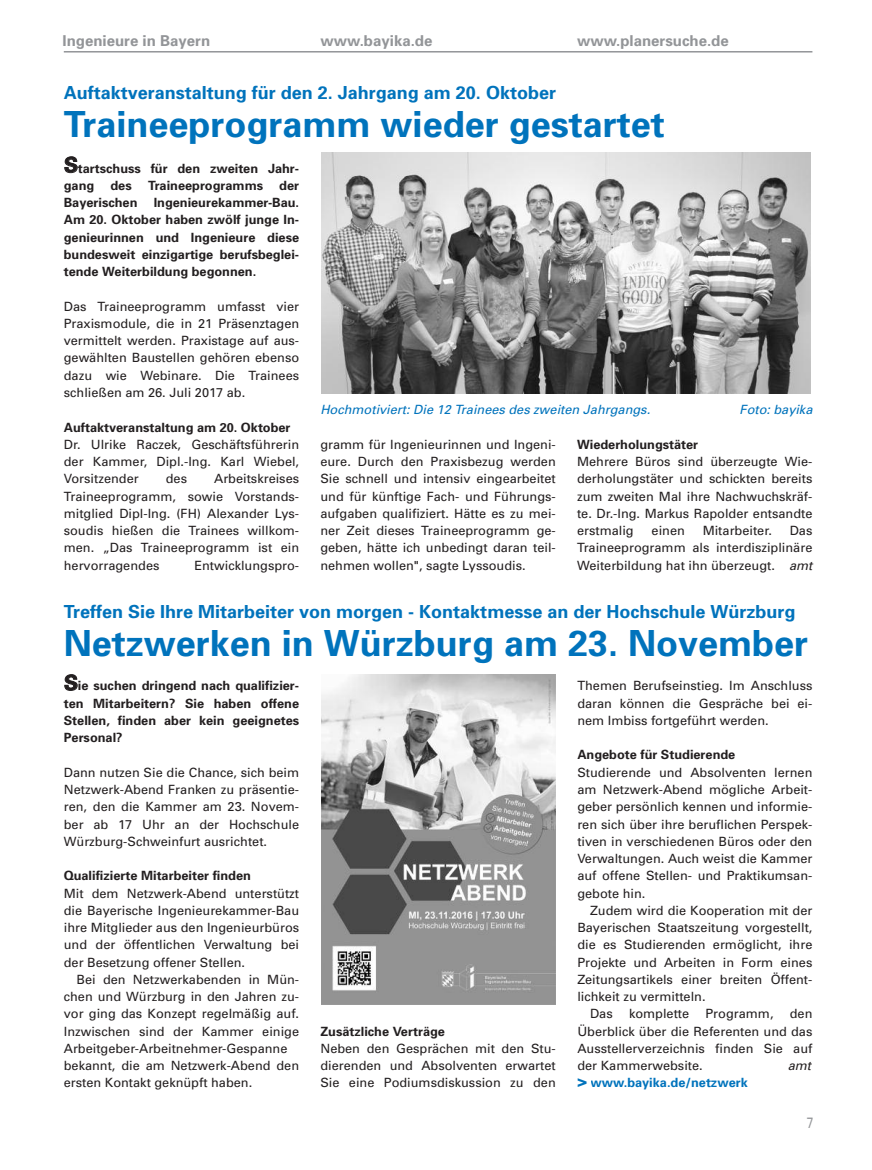
<style>
.page{position:relative;width:872px;height:1170px;background:#fff}
.page>*{position:absolute;margin:0;border:0;box-sizing:border-box;transform-origin:0 0}
.t1{font:700 36px "Univers";color:#0073bc}
.t2{font:700 18px "Univers";color:#0073bc}
.t3{font:700 15px "Univers";color:#939598}
.t4{font:15px "Univers";color:#939598;scale:.8 1}
.t5{font:12.75px/17.2px "Univers";color:#231f20;text-align:justify}
.t6{font:700 12.75px/17.2px "Univers";color:#231f20;text-align:justify}
.t7{font:italic 12.75px "Univers";color:#0073bc}
.t8{font:700 12.75px "Univers";color:#0073bc}
.t9{font:italic 12.75px "Univers";color:#231f20}
.s1{font-size:21px}
.s2{font-style:italic}
</style>
<div class="page">
<hr style="left:64px;top:51px;width:748px;height:2px;background:#939598">
<img style="left:321px;top:153px;width:489px;height:240px">
<img style="left:321px;top:674px;width:234px;height:330px">
<p class="t3" style="left:63px;top:35px;width:149px">Ingenieure in Bayern</p>
<p class="t3" style="left:320px;top:35px;width:113px">www.bayika.de</p>
<p class="t3" style="left:577px;top:35px;width:153px">www.planersuche.de</p>
<h2 class="t2" style="left:64px;top:86px;width:494px">Auftaktveranstaltung für den 2. Jahrgang am 20. Oktober</h2>
<h1 class="t1" style="left:64px;top:111px;width:602px">Traineeprogramm wieder gestartet</h1>
<p class="t6" style="left:64px;top:160px;width:237px"><span class="s1">S</span>tartschuss für den zweiten Jahr&shy;gang</p>
<p class="t6" style="left:110px;top:178px;width:23px">des</p>
<p class="t6" style="left:148px;top:178px;width:116px">Traineeprogramms</p>
<p class="t6" style="left:279px;top:178px;width:21px">der</p>
<p class="t6" style="left:64px;top:195px;width:75px">Bayerischen</p>
<p class="t6" style="left:64px;top:195px;width:237px;text-indent:90px">Ingenieurekammer-Bau.<br>Am 20. Oktober haben zwölf junge In&shy;genieurinnen und Ingenieure diese bundesweit einzigartige berufsbeglei&shy;tende Weiterbildung begonnen.</p>
<p class="t5" style="left:64px;top:298px;width:237px">Das Traineeprogramm umfasst vier Praxismodule, die in 21 Präsenztagen vermittelt werden. Praxistage auf aus&shy;gewählten Baustellen gehören ebenso dazu wie Webinare. Die Trainees schließen am 26. Juli 2017 ab.</p>
<p class="t6" style="left:64px;top:419px;width:228px">Auftaktveranstaltung am 20. Oktober</p>
<p class="t5" style="left:64px;top:436px;width:237px">Dr. Ulrike Raczek, Geschäftsführerin der Kammer, Dipl.-Ing. Karl Wiebel, Vorsitzender</p>
<p class="t7" style="left:320px;top:405px;width:331px">Hochmotiviert: Die 12 Trainees des zweiten Jahrgangs.</p>
<p class="t7" style="left:739px;top:405px;width:74px">Foto: bayika</p>
<p class="t5" style="left:320px;top:436px;width:237px">gramm für Ingenieurinnen und Ingeni&shy;eure. Durch den Praxisbezug werden Sie schnell und intensiv eingearbeitet und für künftige Fach- und Führungs&shy;aufgaben qualifiziert. Hätte es zu mei&shy;ner Zeit dieses Traineeprogramm ge&shy;geben, hätte ich unbedingt daran teil&shy;nehmen wollen", sagte Lyssoudis.</p>
<p class="t6" style="left:577px;top:436px;width:123px">Wiederholungstäter</p>
<p class="t5" style="left:577px;top:454px;width:237px">Mehrere Büros sind überzeugte Wie&shy;derholungstäter und schickten bereits zum zweiten Mal ihre Nachwuchskräf&shy;te. Dr.-Ing. Markus Rapolder entsandte erstmalig</p>
<p class="t5" style="left:64px;top:471px;width:237px;text-indent:150px">Arbeitskreises Traineeprogramm, sowie Vorstands&shy;mitglied Dipl-Ing. (FH) Alexander Lys&shy;soudis hießen die Trainees willkom&shy;men. „Das Traineeprogramm ist ein hervorragendes</p>
<p class="t5" style="left:166px;top:471px;width:23px">des</p>
<p class="t5" style="left:577px;top:523px;width:237px;text-indent:213px">Das Traineeprogramm als interdisziplinäre Weiterbildung hat ihn überzeugt. <span class="s2">amt</span></p>
<p class="t5" style="left:651px;top:523px;width:35px">einen</p>
<p class="t5" style="left:702px;top:523px;width:71px">Mitarbeiter.</p>
<p class="t5" style="left:194px;top:557px;width:106px">Entwicklungspro-</p>
<h2 class="t2" style="left:64px;top:605px;width:733px">Treffen Sie Ihre Mitarbeiter von morgen - Kontaktmesse an der Hochschule Würzburg</h2>
<h1 class="t1" style="left:64px;top:630px;width:746px">Netzwerken in Würzburg am 23. November</h1>
<p class="t6" style="left:64px;top:678px;width:237px"><span class="s1">S</span>ie suchen dringend nach qualifizier&shy;ten Mitarbeitern? Sie haben offene Stellen, finden aber kein geeignetes Personal?</p>
<p class="t5" style="left:64px;top:764px;width:237px">Dann nutzen Sie die Chance, sich beim Netzwerk-Abend Franken zu präsentie&shy;ren, den die Kammer am 23. Novem&shy;ber ab 17 Uhr an der Hochschule Würzburg-Schweinfurt ausrichtet.</p>
<p class="t6" style="left:64px;top:868px;width:189px">Qualifizierte Mitarbeiter finden</p>
<p class="t5" style="left:64px;top:885px;width:237px">Mit dem Netzwerk-Abend unterstützt die Bayerische Ingenieurekammer-Bau ihre Mitglieder aus den Ingenieurbüros und der öffentlichen Verwaltung bei der Besetzung offener Stellen.</p>
<p class="t5" style="left:64px;top:971px;width:237px;text-align:left;text-indent:13px">Bei den Netzwerkabenden in Mün&shy;chen und Würzburg in den Jahren zu&shy;vor ging das Konzept regelmäßig auf.<br>Inzwischen sind der Kammer einige Arbeitgeber-Arbeitnehmer-Gespanne bekannt, die am Netzwerk-Abend den ersten Kontakt geknüpft haben.</p>
<p class="t5" style="left:577px;top:678px;width:237px">Themen Berufseinstieg. Im Anschluss daran können die Gespräche bei ei&shy;nem Imbiss fortgeführt werden.</p>
<p class="t6" style="left:577px;top:747px;width:159px">Angebote für Studierende</p>
<p class="t5" style="left:577px;top:764px;width:237px">Studierende und Absolventen lernen am Netzwerk-Abend mögliche Arbeit&shy;geber persönlich kennen und informie&shy;ren sich über ihre beruflichen Perspek&shy;tiven in verschiedenen Büros oder den Verwaltungen. Auch weist die Kammer auf offene Stellen- und Praktikumsan&shy;gebote hin.</p>
<p class="t5" style="left:590px;top:902px;width:224px">Zudem wird die Kooperation mit der</p>
<p class="t5" style="left:577px;top:919px;width:237px">Bayerischen Staatszeitung vorgestellt,</p>
<p class="t5" style="left:577px;top:937px;width:237px">die es Studierenden ermöglicht, ihre</p>
<p class="t5" style="left:577px;top:954px;width:236px">Projekte und Arbeiten in Form eines</p>
<p class="t5" style="left:577px;top:971px;width:236px">Zeitungsartikels einer breiten Öffent-</p>
<p class="t5" style="left:577px;top:988px;width:130px">lichkeit zu vermitteln.</p>
<p class="t5" style="left:590px;top:1006px;width:24px">Das</p>
<p class="t5" style="left:629px;top:1006px;width:62px">komplette</p>
<p class="t5" style="left:705px;top:1006px;width:69px">Programm,</p>
<p class="t5" style="left:577px;top:1006px;width:237px;text-indent:212px">den Überblick über die Referenten und das Ausstellerverzeichnis finden Sie auf der Kammerwebsite.</p>
<p class="t6" style="left:320px;top:1023px;width:126px">Zusätzliche Verträge</p>
<p class="t5" style="left:320px;top:1040px;width:237px">Neben den Gesprächen mit den Stu&shy;dierenden und Absolventen erwartet Sie eine Podiumsdiskussion zu den</p>
<p class="t9" style="left:788px;top:1060px;width:25px">amt</p>
<p class="t8" style="left:590px;top:1078px;width:159px">www.bayika.de/netzwerk</p>
<h2 class="t2" style="left:577px;top:1073px;width:12px">&gt;</h2>
<p class="t4" style="left:806px;top:1116px;width:10px">7</p>
</div>
